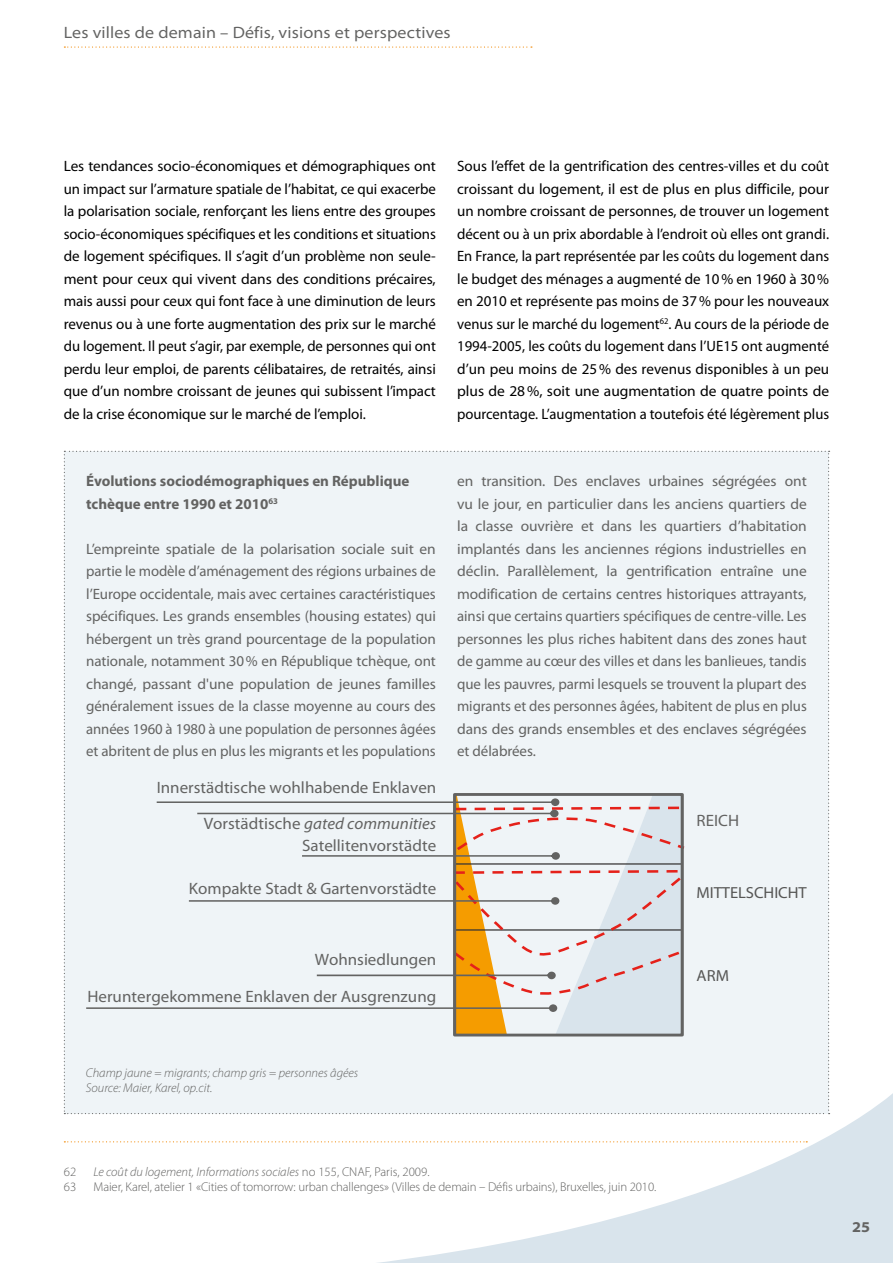
<style>
.page{position:relative;width:893px;height:1263px;background:#fff}
.page>*{position:absolute;margin:0;border:0;box-sizing:border-box;transform-origin:0 0}
.t1{font:16.5px/21.8px "Myriad Pro";color:#636362;text-align:right}
.t2{font:semi-expanded 16.5px "Myriad Pro";letter-spacing:.01em;color:#636362}
.t3{font:16.05px "Myriad Pro";letter-spacing:-.005em;color:#565655}
.t4{font:15px/22.5px "Myriad Pro";letter-spacing:-.005em;color:#000;text-align:justify}
.t5{font:15px/22.5px "Myriad Pro";letter-spacing:-.005em;color:#636362;text-align:justify}
.t6{font:700 15px/22.5px "Myriad Pro";color:#636362}
.t7{font:700 semi-expanded 15px "Myriad Pro";color:#636362}
.t8{font:italic 300 12.75px/15px "Myriad Pro";color:#636362}
.t9{font:300 12.75px "Myriad Pro";letter-spacing:-.01em;color:#636362}
.s1{font-style:italic}
.s2{font-style:normal}
</style>
<div class="page">
<svg style="left:63px;top:1075px;width:830px;height:188px"></svg>
<svg style="left:64px;top:47px;width:468px;height:1px"></svg>
<svg style="left:64px;top:1141px;width:743px;height:1px"></svg>
<div style="left:64px;top:451px;width:766px;height:663px;background:#eff4f7"></div>
<div style="left:453px;top:793px;width:231px;height:243px;border:3px solid #636362"></div>
<p class="t2" style="left:64px;top:23px;width:388px">Les villes de demain – Défis, visions et perspectives</p>
<p class="t4" style="left:64px;top:155px;width:374px">Les tendances socio-économiques et démographiques ont un impact sur l’armature spatiale de l’habitat, ce qui exacerbe la polarisation sociale, renforçant les liens entre des groupes socio-économiques spécifiques et les conditions et situations de logement spécifiques. Il s’agit d’un problème non seule&shy;ment pour ceux qui vivent dans des conditions précaires, mais aussi pour ceux qui font face à une diminution de leurs revenus ou à une forte augmentation des prix sur le marché du logement. Il peut s’agir, par exemple, de personnes qui ont perdu leur emploi, de parents célibataires, de retraités, ainsi que d’un nombre croissant de jeunes qui subissent l’impact de la crise économique sur le marché de l’emploi.</p>
<p class="t4" style="left:457px;top:155px;width:374px">Sous l’effet de la gentrification des centres-villes et du coût croissant du logement, il est de plus en plus difficile, pour un nombre croissant de personnes, de trouver un logement décent ou à un prix abordable à l’endroit où elles ont grandi.<br>En France, la part représentée par les coûts du logement dans le budget des ménages a augmenté de 10% en 1960 à 30% en 2010 et représente pas moins de 37% pour les nouveaux venus sur le marché du logement<sup>62</sup>. Au cours de la période de 1994-2005, les coûts du logement dans l’UE15 ont augmenté d’un peu moins de 25% des revenus disponibles à un peu plus de 28%, soit une augmentation de quatre points de pourcentage. L’augmentation a toutefois été légèrement plus</p>
<p class="t6" style="left:86px;top:470px;width:325px">Évolutions sociodémographiques en République tchèque entre 1990 et 2010<sup>63</sup></p>
<p class="t5" style="left:86px;top:537px;width:351px">L’empreinte spatiale de la polarisation sociale suit en partie le modèle d’aménagement des régions urbaines de l’Europe occidentale, mais avec certaines caractéristiques spécifiques. Les grands ensembles (housing estates) qui hébergent un très grand pourcentage de la population nationale, notamment 30% en République tchèque, ont changé, passant d'une population de jeunes familles généralement issues de la classe moyenne au cours des années 1960 à 1980 à une population de personnes âgées et abritent de plus en plus les migrants et les populations</p>
<p class="t1" style="left:157px;top:776px;width:281px">Innerstädtische wohlhabende Enklaven</p>
<p class="t1" style="left:204px;top:812px;width:234px">Vorstädtische <span class="s1">gated communities<br></span>Satellitenvorstädte</p>
<p class="t1" style="left:189px;top:877px;width:249px">Kompakte Stadt &amp; Gartenvorstädte</p>
<p class="t5" style="left:457px;top:470px;width:351px">en transition. Des enclaves urbaines ségrégées ont vu le jour, en particulier dans les anciens quartiers de la classe ouvrière et dans les quartiers d’habitation implantés dans les anciennes régions industrielles en déclin. Parallèlement, la gentrification entraîne une modification de certains centres historiques attrayants, ainsi que certains quartiers spécifiques de centre-ville. Les personnes les plus riches habitent dans des zones haut de gamme au cœur des villes et dans les banlieues, tandis que les pauvres, parmi lesquels se trouvent la plupart des migrants et des personnes âgées, habitent de plus en plus dans des grands ensembles et des enclaves ségrégées et délabrées.</p>
<p class="t1" style="left:696px;top:810px;width:44px">REICH</p>
<p class="t3" style="left:696px;top:883px;width:112px">MITTELSCHICHT</p>
<p class="t1" style="left:315px;top:949px;width:123px">Wohnsiedlungen</p>
<p class="t1" style="left:87px;top:985px;width:350px">Heruntergekommene Enklaven der Ausgrenzung</p>
<p class="t3" style="left:696px;top:965px;width:34px">ARM</p>
<p class="t8" style="left:86px;top:1065px;width:274px">Champ jaune = migrants; champ gris = personnes âgées<br>Source: Maier, Karel, op.cit.</p>
<p class="t9" style="left:64px;top:1165px;width:14px">62</p>
<p class="t8" style="left:94px;top:1165px;width:337px">Le coût du logement, Informations sociales <span class="s2">no 155, CNAF, Paris, 2009.</span></p>
<p class="t9" style="left:64px;top:1179px;width:14px">63</p>
<p class="t9" style="left:94px;top:1179px;width:564px">Maier, Karel, atelier 1 «Cities of tomorrow: urban challenges» (Villes de demain – Défis urbains), Bruxelles, juin 2010.</p>
<p class="t7" style="left:852px;top:1218px;width:19px">25</p>
</div>
